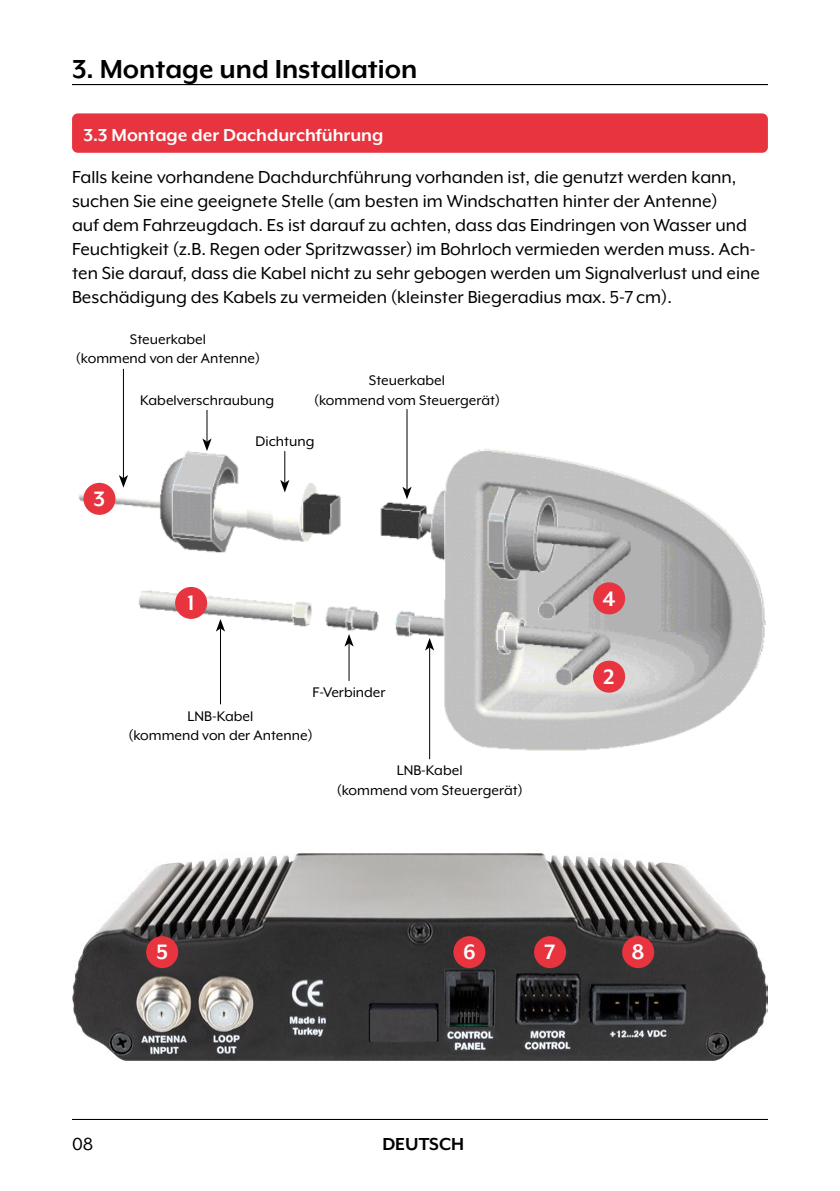
<style>
.page{position:relative;width:840px;height:1191px;background:#fff}
.page>*{position:absolute;margin:0;border:0;box-sizing:border-box;transform-origin:0 0}
.t1{font:700 30px "Mr Eaves XL Mod OT";color:#000}
.t2{font:700 24px "Mr Eaves XL Mod OT";color:#fff}
.t3{font:20px/24px "Mr Eaves XL Mod OT";color:#000}
.t4{font:700 20px "Mr Eaves XL Mod OT";color:#fff}
.t5{font:700 20px "Mr Eaves XL Mod OT";color:#000}
.t6{font:16px/19.2px "Mr Eaves XL Mod OT";color:#000;text-align:center}
</style>
<div class="page">
<hr style="left:72px;top:84px;width:695px;height:1px;background:#000">
<hr style="left:72px;top:1119px;width:695px;height:1px;background:#000">
<div style="left:72px;top:113px;width:695px;height:40px;background:#e7343f;border-radius:6px"></div>
<img style="left:79px;top:445px;width:687px;height:307px">
<div style="left:175px;top:587px;width:32px;height:32px;background:#e7343f;border-radius:50%"></div>
<div style="left:592px;top:660px;width:32px;height:32px;background:#e7343f;border-radius:50%"></div>
<div style="left:592px;top:582px;width:32px;height:32px;background:#e7343f;border-radius:50%"></div>
<div style="left:83px;top:483px;width:32px;height:32px;background:#e7343f;border-radius:50%"></div>
<hr style="left:123px;top:369px;width:1px;height:109px;background:#000">
<svg style="left:119px;top:475px;width:9px;height:12px"></svg>
<hr style="left:220px;top:628px;width:1px;height:76px;background:#000">
<svg style="left:216px;top:619px;width:9px;height:12px"></svg>
<hr style="left:429px;top:647px;width:1px;height:112px;background:#000">
<svg style="left:425px;top:638px;width:9px;height:12px"></svg>
<hr style="left:348px;top:643px;width:1px;height:38px;background:#000">
<svg style="left:344px;top:634px;width:9px;height:12px"></svg>
<hr style="left:206px;top:410px;width:1px;height:31px;background:#000">
<svg style="left:202px;top:438px;width:9px;height:13px"></svg>
<hr style="left:406px;top:409px;width:1px;height:81px;background:#000">
<svg style="left:402px;top:486px;width:9px;height:13px"></svg>
<hr style="left:284px;top:451px;width:1px;height:32px;background:#000">
<svg style="left:280px;top:480px;width:9px;height:12px"></svg>
<img style="left:72px;top:853px;width:695px;height:207px">
<div style="left:146px;top:936px;width:32px;height:32px;background:#e7343f;border-radius:50%"></div>
<div style="left:453px;top:936px;width:32px;height:32px;background:#e7343f;border-radius:50%"></div>
<div style="left:533px;top:936px;width:32px;height:32px;background:#e7343f;border-radius:50%"></div>
<div style="left:621px;top:936px;width:32px;height:32px;background:#e7343f;border-radius:50%"></div>
<h1 class="t1" style="left:72px;top:54px;width:346px">3. Montage und Installation</h1>
<p class="t4" style="left:83px;top:125px;width:301px">3.3 Montage der Dachdurchführung</p>
<p class="t3" style="left:72px;top:165px;width:689px">Falls keine vorhandene Dachdurchführung vorhanden ist, die genutzt werden kann, suchen Sie eine geeignete Stelle (am besten im Windschatten hinter der Antenne)<br>auf dem Fahrzeugdach. Es ist darauf zu achten, dass das Eindringen von Wasser und Feuchtigkeit (z.B. Regen oder Spritzwasser) im Bohrloch vermieden werden muss. Ach&shy;ten Sie darauf, dass die Kabel nicht zu sehr gebogen werden um Signalverlust und eine Beschädigung des Kabels zu vermeiden (kleinster Biegeradius max. 5-7 cm).</p>
<p class="t6" style="left:76px;top:330px;width:186px">Steuerkabel<br>(kommend von der Antenne)</p>
<p class="t2" style="left:94px;top:487px;width:13px">3</p>
<p class="t6" style="left:314px;top:371px;width:187px">Steuerkabel<br>(kommend vom Steuergerät)</p>
<p class="t6" style="left:140px;top:390px;width:135px">Kabelverschraubung</p>
<p class="t6" style="left:255px;top:431px;width:60px">Dichtung</p>
<p class="t2" style="left:187px;top:591px;width:9px">1</p>
<p class="t6" style="left:312px;top:682px;width:74px">F-Verbinder</p>
<p class="t6" style="left:128px;top:706px;width:186px">LNB-Kabel<br>(kommend von der Antenne)</p>
<p class="t6" style="left:336px;top:761px;width:187px">LNB-Kabel<br>(kommend vom Steuergerät)</p>
<p class="t2" style="left:602px;top:586px;width:15px">4</p>
<p class="t2" style="left:603px;top:665px;width:13px">2</p>
<p class="t2" style="left:156px;top:940px;width:13px">5</p>
<p class="t2" style="left:463px;top:940px;width:14px">6</p>
<p class="t2" style="left:544px;top:940px;width:12px">7</p>
<p class="t2" style="left:631px;top:940px;width:15px">8</p>
<p class="t3" style="left:72px;top:1132px;width:23px">08</p>
<p class="t5" style="left:382px;top:1134px;width:83px">DEUTSCH</p>
</div>
